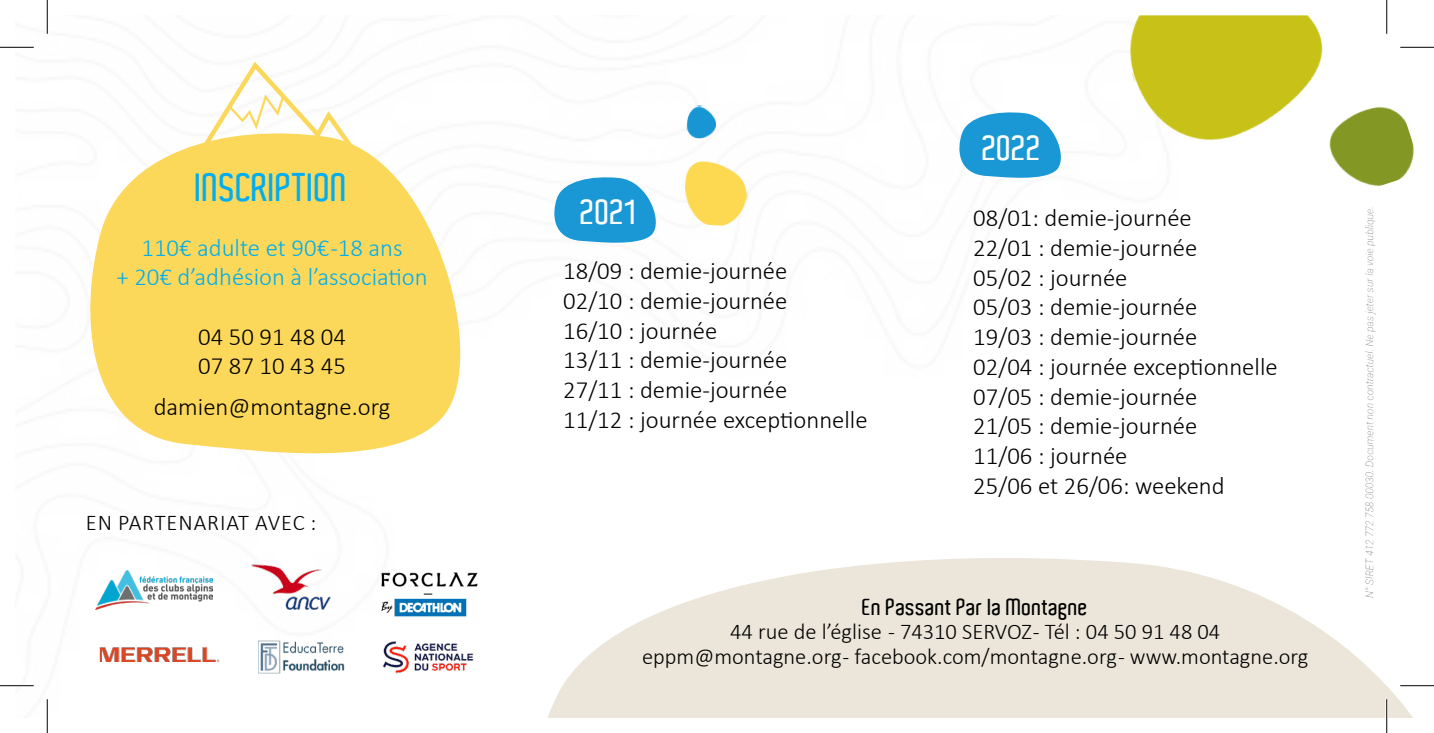
<style>
.page{position:relative;width:1434px;height:733px;background:#fff}
.page>*{position:absolute;margin:0;border:0;box-sizing:border-box;transform-origin:0 0}
.t1{font:600 38.25px "Aldo";color:#00aeef}
.t2{font:600 33.75px "Aldo";color:#fff}
.t3{font:300 24.75px "Calibri";color:#000}
.t4{font:300 24.75px "Calibri";color:#00aeef}
.t5{font:300 22.5px "Calibri";color:#000}
.t6{font:600 22.5px "Aldo";color:#000}
.t7{font:300 22.5px "Calibri";letter-spacing:.04em;color:#000}
</style>
<div class="page">
<svg style="left:548px;top:558px;width:871px;height:159px;fill:#ebe6d9"></svg>
<img style="left:1365px;top:249px;width:11px;height:348px">
<img style="left:258px;top:640px;width:87px;height:34px">
<img style="left:96px;top:570px;width:117px;height:39px">
<img style="left:99px;top:647px;width:121px;height:14px">
<img style="left:251px;top:564px;width:80px;height:46px">
<img style="left:381px;top:572px;width:97px;height:45px">
<svg style="left:90px;top:144px;width:371px;height:310px;background:#fcdd72"></svg>
<svg style="left:199px;top:61px;width:160px;height:97px"></svg>
<img style="left:684px;top:105px;width:64px;height:121px">
<svg style="left:554px;top:177px;width:102px;height:66px"></svg>
<svg style="left:959px;top:112px;width:102px;height:66px"></svg>
<img style="left:1129px;top:15px;width:285px;height:231px">
<img style="left:382px;top:641px;width:92px;height:33px">
<hr style="left:1400px;top:46px;width:34px;height:3px;background:#fff">
<hr style="left:1400px;top:684px;width:34px;height:2px;background:#fff">
<hr style="left:1385px;top:0;width:3px;height:34px;background:#fff">
<hr style="left:1385px;top:699px;width:3px;height:33px;background:#fff">
<hr style="left:0;top:47px;width:34px;height:1px;background:#000">
<hr style="left:1400px;top:47px;width:34px;height:1px;background:#000">
<hr style="left:0;top:685px;width:34px;height:1px;background:#000">
<hr style="left:1400px;top:685px;width:34px;height:1px;background:#000">
<hr style="left:47px;top:0;width:1px;height:34px;background:#000">
<hr style="left:47px;top:699px;width:1px;height:33px;background:#000">
<hr style="left:1386px;top:0;width:1px;height:34px;background:#000">
<hr style="left:1386px;top:699px;width:1px;height:33px;background:#000">
<p class="t1" style="left:196px;top:166px;width:154px">INSCRIPTION</p>
<p class="t4" style="left:141px;top:232px;width:263px">110€ adulte et 90€ -18 ans</p>
<p class="t4" style="left:116px;top:261px;width:313px">+ 20€ d’adhésion à l’association</p>
<p class="t3" style="left:198px;top:321px;width:149px">04 50 91 48 04</p>
<p class="t3" style="left:198px;top:351px;width:149px">07 87 10 43 45</p>
<p class="t3" style="left:154px;top:391px;width:238px">damien@montagne.org</p>
<p class="t7" style="left:86px;top:508px;width:232px">EN PARTENARIAT AVEC :</p>
<p class="t2" style="left:581px;top:193px;width:58px">2021</p>
<p class="t3" style="left:563px;top:255px;width:226px">18/09 : demie-journée</p>
<p class="t3" style="left:563px;top:285px;width:226px">02/10 : demie-journée</p>
<p class="t3" style="left:563px;top:315px;width:156px">16/10 : journée</p>
<p class="t3" style="left:563px;top:344px;width:226px">13/11 : demie-journée</p>
<p class="t3" style="left:563px;top:374px;width:226px">27/11 : demie-journée</p>
<p class="t3" style="left:563px;top:404px;width:306px">11/12 : journée exceptionnelle</p>
<p class="t2" style="left:983px;top:129px;width:61px">2022</p>
<p class="t3" style="left:973px;top:202px;width:220px">08/01: demie-journée</p>
<p class="t3" style="left:973px;top:232px;width:226px">22/01 : demie-journée</p>
<p class="t3" style="left:973px;top:262px;width:156px">05/02 : journée</p>
<p class="t3" style="left:973px;top:292px;width:226px">05/03 : demie-journée</p>
<p class="t3" style="left:973px;top:321px;width:226px">19/03 : demie-journée</p>
<p class="t3" style="left:973px;top:351px;width:306px">02/04 : journée exceptionnelle</p>
<p class="t3" style="left:973px;top:381px;width:226px">07/05 : demie-journée</p>
<p class="t3" style="left:973px;top:410px;width:226px">21/05 : demie-journée</p>
<p class="t3" style="left:973px;top:440px;width:156px">11/06 : journée</p>
<p class="t3" style="left:973px;top:470px;width:253px">25/06 et 26/06: weekend</p>
<p class="t6" style="left:863px;top:594px;width:227px">En Passant Par la Montagne</p>
<p class="t5" style="left:730px;top:617px;width:492px">44 rue de l’église - 74310 SERVOZ - Tél : 04 50 91 48 04</p>
<p class="t5" style="left:642px;top:642px;width:668px">eppm@montagne.org - facebook.com/montagne.org - www.montagne.org</p>
</div>
